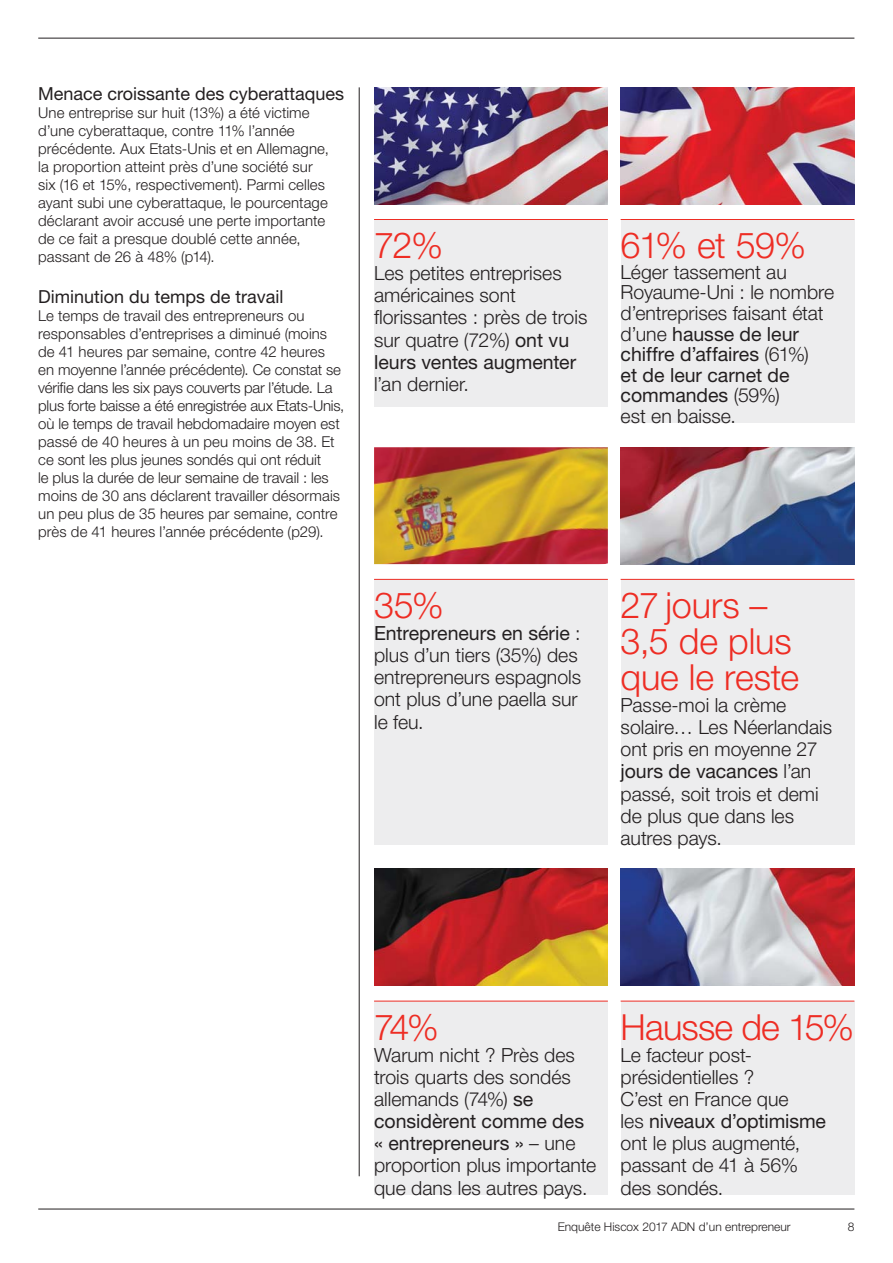
<style>
.page{position:relative;width:893px;height:1263px;background:#fff}
.page>*{position:absolute;margin:0;border:0;box-sizing:border-box;transform-origin:0 0}
.t1{font:300 36px/36px "Helvetica Neue LT Std";letter-spacing:-.015em;color:#ee2d24}
.t2{font:300 19.5px/22px "Helvetica Neue LT Std";color:#231f20}
.t3{font:18px "Helvetica Neue LT Std";color:#231f20}
.t4{font:300 15px/18px "Helvetica Neue LT Std";color:#231f20}
.t5{font:300 12px "Helvetica Neue LT Std";color:#231f20}
.s1{font-weight:400}
</style>
<div class="page">
<img style="left:374px;top:87px;width:234px;height:117px">
<img style="left:621px;top:87px;width:233px;height:117px">
<div style="left:374px;top:219px;width:234px;height:188px;background:#ededee"></div>
<hr style="left:374px;top:219px;width:234px;height:1px;background:#ee2d24">
<div style="left:621px;top:219px;width:233px;height:204px;background:#ededee"></div>
<hr style="left:621px;top:219px;width:233px;height:1px;background:#ee2d24">
<img style="left:374px;top:869px;width:234px;height:117px">
<img style="left:621px;top:869px;width:233px;height:117px">
<div style="left:374px;top:1001px;width:234px;height:194px;background:#ededee"></div>
<hr style="left:374px;top:1001px;width:234px;height:1px;background:#ee2d24">
<div style="left:621px;top:1001px;width:233px;height:194px;background:#ededee"></div>
<hr style="left:621px;top:1001px;width:233px;height:1px;background:#ee2d24">
<img style="left:374px;top:447px;width:234px;height:117px">
<img style="left:621px;top:447px;width:233px;height:117px">
<div style="left:374px;top:579px;width:234px;height:266px;background:#ededee"></div>
<hr style="left:374px;top:579px;width:234px;height:1px;background:#ee2d24">
<div style="left:621px;top:579px;width:233px;height:266px;background:#ededee"></div>
<hr style="left:621px;top:579px;width:233px;height:1px;background:#ee2d24">
<hr style="left:359px;top:87px;width:1px;height:1089px;background:#231f20">
<hr style="left:38px;top:38px;width:816px;height:1px;background:#231f20">
<hr style="left:38px;top:1209px;width:816px;height:1px;background:#231f20">
<p class="t3" style="left:38px;top:87px;width:307px">Menace croissante des cyberattaques</p>
<p class="t4" style="left:38px;top:105px;width:292px">Une entreprise sur huit (13%) a été victime d’une cyberattaque, contre 11% l’année précédente. Aux Etats-Unis et en Allemagne, la proportion atteint près d’une société sur six (16 et 15%, respectivement). Parmi celles ayant subi une cyberattaque, le pourcentage déclarant avoir accusé une perte importante de ce fait a presque doublé cette année, passant de 26 à 48% (p14).</p>
<p class="t3" style="left:38px;top:290px;width:247px">Diminution du temps de travail</p>
<p class="t4" style="left:38px;top:308px;width:308px">Le temps de travail des entrepreneurs ou responsables d’entreprises a diminué (moins de 41 heures par semaine, contre 42 heures en moyenne l’année précédente). Ce constat se vérifie dans les six pays couverts par l’étude. La plus forte baisse a été enregistrée aux Etats-Unis, où le temps de travail hebdomadaire moyen est passé de 40 heures à un peu moins de 38. Et ce sont les plus jeunes sondés qui ont réduit<br>le plus la durée de leur semaine de travail : les moins de 30 ans déclarent travailler désormais un peu plus de 35 heures par semaine, contre près de 41 heures l’année précédente (p29).</p>
<h1 class="t1" style="left:374px;top:230px;width:71px">72%</h1>
<h2 class="t2" style="left:374px;top:264px;width:215px">Les petites entreprises américaines sont florissantes : près de trois sur quatre (72%) <span class="s1">ont vu leurs ventes augmenter</span></h2>
<h2 class="t2" style="left:374px;top:375px;width:96px">l’an dernier.</h2>
<h1 class="t1" style="left:374px;top:590px;width:71px">35%</h1>
<h2 class="t2" style="left:374px;top:624px;width:208px"><span class="s1">Entrepreneurs en série</span> : plus d’un tiers (35%) des entrepreneurs espagnols ont plus d’une paella sur le feu.</h2>
<h1 class="t1" style="left:621px;top:230px;width:187px">61% et 59%</h1>
<h2 class="t2" style="left:621px;top:263px;width:215px;line-height:20.5px">Léger tassement au<br>Royaume-Uni : le nombre d’entreprises faisant état d’une <span class="s1">hausse de leur chiffre d’affaires</span> (61%)<br><span class="s1">et de leur carnet de commandes</span> (59%)<br>est en baisse.</h2>
<h1 class="t1" style="left:621px;top:590px;width:180px">27 jours –<br>3,5 de plus que le reste</h1>
<h2 class="t2" style="left:621px;top:696px;width:213px">Passe-moi la crème solaire… Les Néerlandais ont pris en moyenne 27 <span class="s1">jours de vacances</span> l’an passé, soit trois et demi de plus que dans les autres pays.</h2>
<h1 class="t1" style="left:374px;top:1012px;width:66px">74%</h1>
<h2 class="t2" style="left:374px;top:1046px;width:224px">Warum nicht ? Près des trois quarts des sondés allemands (74%) <span class="s1">se considèrent comme des « entrepreneurs »</span> – une proportion plus importante que dans les autres pays.</h2>
<h1 class="t1" style="left:621px;top:1012px;width:235px">Hausse de 15%</h1>
<h2 class="t2" style="left:621px;top:1046px;width:207px">Le facteur post&shy;présidentielles ?<br>C’est en France que<br>les <span class="s1">niveaux d’optimisme </span>ont le plus augmenté, passant de 41 à 56% des sondés.</h2>
<p class="t5" style="left:558px;top:1222px;width:234px">Enquête Hiscox 2017 ADN d’un entrepreneur</p>
<p class="t5" style="left:848px;top:1222px;width:8px">8</p>
</div>
